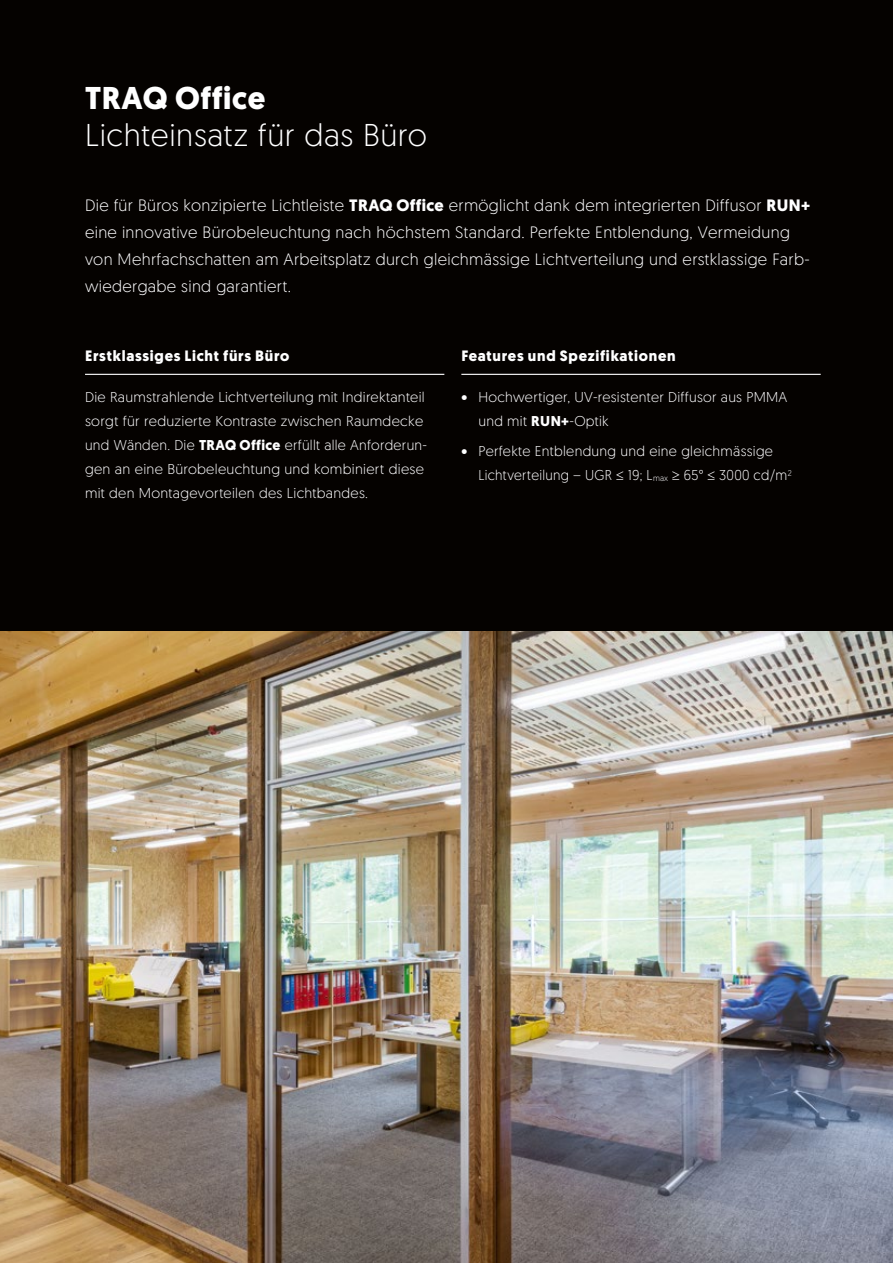
<style>
.page{position:relative;width:893px;height:1263px;background:#050200}
.page>*{position:absolute;margin:0;border:0;box-sizing:border-box;transform-origin:0 0}
.t1{font:300 31.5px "Geomanist";letter-spacing:.02em;color:#fff}
.t2{font:700 31.5px "Geomanist";letter-spacing:.02em;color:#fff}
.t3{font:300 16.5px/27px "Geomanist";letter-spacing:.02em;color:#fff}
.t4{font:700 15px "Geomanist";letter-spacing:.05em;color:#fff}
.t5{font:300 14.25px/24px "Geomanist";letter-spacing:.02em;color:#fff}
.s1{font-weight:700}
.s2{font-size:8.25px}
</style>
<div class="page">
<img style="left:0;top:631px;width:893px;height:632px">
<hr style="left:85px;top:374px;width:359px;height:1px;background:#fff">
<hr style="left:461px;top:374px;width:360px;height:1px;background:#fff">
<h1 class="t2" style="left:85px;top:77px;width:182px">TRAQ Office</h1>
<h1 class="t1" style="left:85px;top:115px;width:343px">Lichteinsatz für das Büro</h1>
<p class="t3" style="left:85px;top:191px;width:726px">Die für Büros konzipierte Lichtleiste <span class="s1">TRAQ Office</span> ermöglicht dank dem integrierten Diffusor <span class="s1">RUN+ </span>eine innovative Bürobeleuchtung nach höchstem Standard. Perfekte Entblendung, Vermeidung von Mehrfachschatten am Arbeitsplatz durch gleichmässige Lichtverteilung und erstklassige Farb&shy;wiedergabe sind garantiert.</p>
<p class="t4" style="left:85px;top:346px;width:206px">Erstklassiges Licht fürs Büro</p>
<p class="t5" style="left:85px;top:384px;width:343px">Die Raumstrahlende Lichtverteilung mit Indirektanteil sorgt für reduzierte Kontraste zwischen Raumdecke und Wänden. Die <span class="s1">TRAQ Office</span> erfüllt alle Anforderun&shy;gen an eine Bürobeleuchtung und kombiniert diese mit den Montagevorteilen des Lichtbandes.</p>
<p class="t4" style="left:461px;top:346px;width:216px">Features und Spezifikationen</p>
<p class="t5" style="left:478px;top:384px;width:310px;text-indent:-17px">• Hochwertiger, UV-resistenter Diffusor aus PMMA und mit <span class="s1">RUN+</span>-Optik</p>
<p class="t5" style="left:478px;top:439px;width:315px;text-indent:-17px">• Perfekte Entblendung und eine gleichmässige<br>Lichtverteilung – UGR ≤ 19; L<span class="s2">max</span> ≥ 65° ≤ 3000 cd/m<sup>2</sup></p>
</div>
